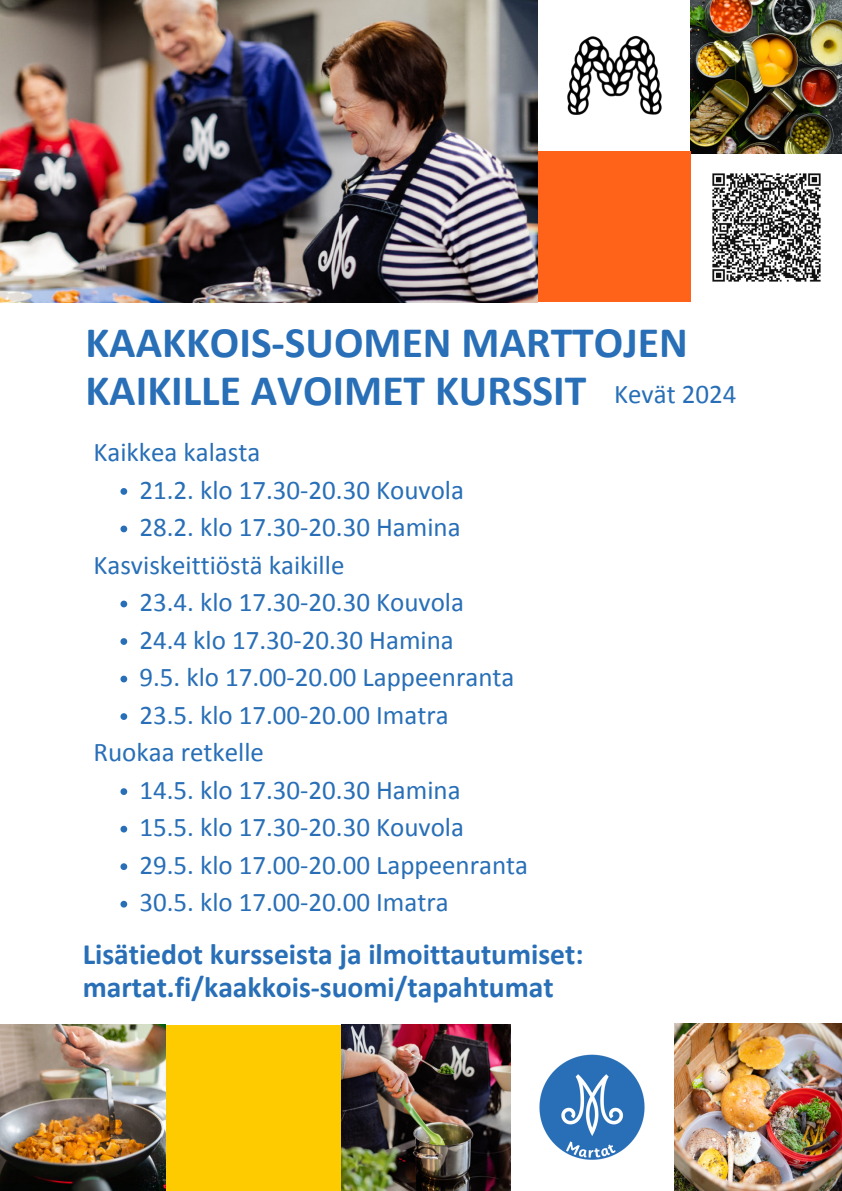
<style>
.page{position:relative;width:842px;height:1191px;background:#fff}
.page>*{position:absolute;margin:0;border:0;box-sizing:border-box;transform-origin:0 0}
.t1{font:700 43.6px "Calibri";color:#286fb7}
.t2{font:700 29.6px/32.9px "Calibri";color:#286fb7}
.t3{font:27px "Calibri";color:#286fb7}
</style>
<div class="page">
<img style="left:0;top:0;width:538px;height:302px">
<div style="left:165px;top:1024px;width:177px;height:166px;background:#fecb00"></div>
<img style="left:690px;top:1px;width:152px;height:153px">
<img style="left:0;top:1024px;width:165px;height:166px">
<img style="left:342px;top:1024px;width:168px;height:166px">
<img style="left:539px;top:1054px;width:106px;height:106px">
<div style="left:538px;top:151px;width:152px;height:151px;background:#ff6319"></div>
<img style="left:674px;top:1023px;width:168px;height:167px">
<img style="left:567px;top:35px;width:95px;height:80px">
<svg style="left:120px;top:488px;width:7px;height:7px"></svg>
<svg style="left:120px;top:525px;width:7px;height:7px"></svg>
<svg style="left:120px;top:600px;width:7px;height:7px"></svg>
<svg style="left:120px;top:638px;width:7px;height:7px"></svg>
<svg style="left:120px;top:675px;width:7px;height:7px"></svg>
<svg style="left:120px;top:713px;width:7px;height:7px"></svg>
<svg style="left:120px;top:788px;width:7px;height:7px"></svg>
<svg style="left:120px;top:825px;width:7px;height:7px"></svg>
<svg style="left:120px;top:863px;width:7px;height:7px"></svg>
<svg style="left:120px;top:900px;width:7px;height:7px"></svg>
<img style="left:712px;top:173px;width:109px;height:109px">
<p class="t1" style="left:85px;top:324px;width:604px">KAAKKOIS-SUOMEN MARTTOJEN</p>
<p class="t1" style="left:85px;top:372px;width:503px">KAIKILLE AVOIMET KURSSIT</p>
<p class="t3" style="left:614px;top:382px;width:124px">Kevät 2024</p>
<p class="t3" style="left:93px;top:441px;width:168px">Kaikkea kalasta</p>
<p class="t3" style="left:139px;top:478px;width:326px">21.2. klo 17.30-20.30 Kouvola</p>
<p class="t3" style="left:139px;top:516px;width:323px">28.2. klo 17.30-20.30 Hamina</p>
<p class="t3" style="left:93px;top:553px;width:252px">Kasviskeittiöstä kaikille</p>
<p class="t3" style="left:139px;top:591px;width:326px">23.4. klo 17.30-20.30 Kouvola</p>
<p class="t3" style="left:139px;top:628px;width:316px">24.4 klo 17.30-20.30 Hamina</p>
<p class="t3" style="left:139px;top:666px;width:377px">9.5. klo 17.00-20.00 Lappeenranta</p>
<p class="t3" style="left:139px;top:703px;width:311px">23.5. klo 17.00-20.00 Imatra</p>
<p class="t3" style="left:93px;top:741px;width:172px">Ruokaa retkelle</p>
<p class="t3" style="left:139px;top:778px;width:323px">14.5. klo 17.30-20.30 Hamina</p>
<p class="t3" style="left:139px;top:816px;width:326px">15.5. klo 17.30-20.30 Kouvola</p>
<p class="t3" style="left:139px;top:853px;width:390px">29.5. klo 17.00-20.00 Lappeenranta</p>
<p class="t3" style="left:139px;top:891px;width:311px">30.5. klo 17.00-20.00 Imatra</p>
<p class="t2" style="left:83px;top:939px;width:502px">Lisätiedot kursseista ja ilmoittautumiset: martat.fi/kaakkois-suomi/tapahtumat</p>
</div>
